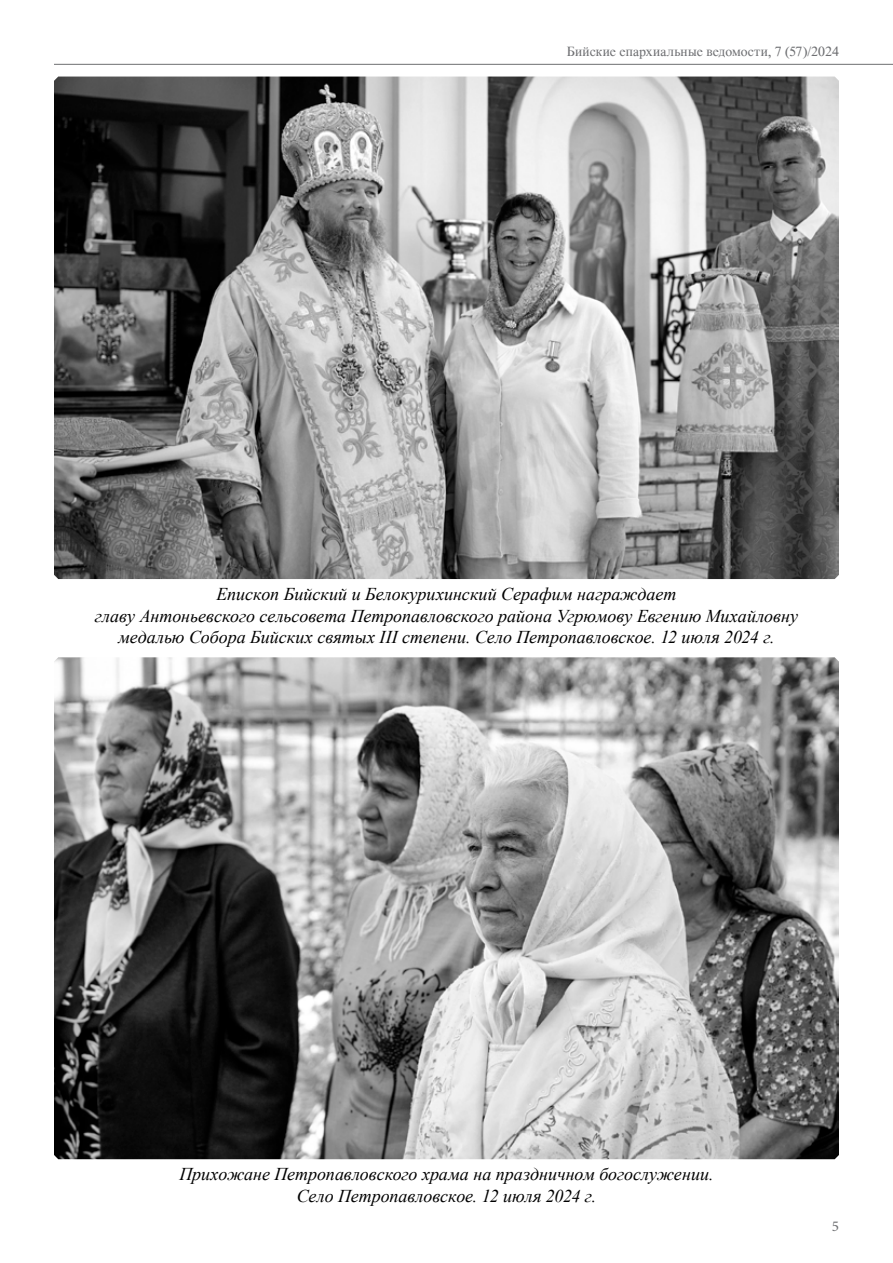
<style>
.page{position:relative;width:893px;height:1263px;background:#fff}
.page>*{position:absolute;margin:0;border:0;box-sizing:border-box;transform-origin:0 0}
.t1{font:italic 18px/21.6px "Times New Roman";color:#000;text-align:center}
.t2{font:15px "Minion Pro";color:#6d6e71}
.t3{font:13.5px "Time";letter-spacing:.005em;color:#6d6e71}
</style>
<div class="page">
<hr style="left:54px;top:64px;width:839px;height:1px;background:#6d6e71">
<img style="left:54px;top:77px;width:785px;height:502px">
<img style="left:54px;top:657px;width:785px;height:502px">
<p class="t3" style="left:567px;top:44px;width:274px">Бийские епархиальные ведомости, 7 (57)/2024</p>
<p class="t1" style="left:95px;top:583px;width:705px">Епископ Бийский и Белокурихинский Серафим награждает<br>главу Антоньевского сельсовета Петропавловского района Угрюмову Евгению Михайловну медалью Собора Бийских святых III степени. Село Петропавловское. 12 июля 2024 г.</p>
<p class="t1" style="left:179px;top:1163px;width:535px">Прихожане Петропавловского храма на праздничном богослужении.<br>Село Петропавловское. 12 июля 2024 г.</p>
<p class="t2" style="left:832px;top:1216px;width:9px">5</p>
</div>
